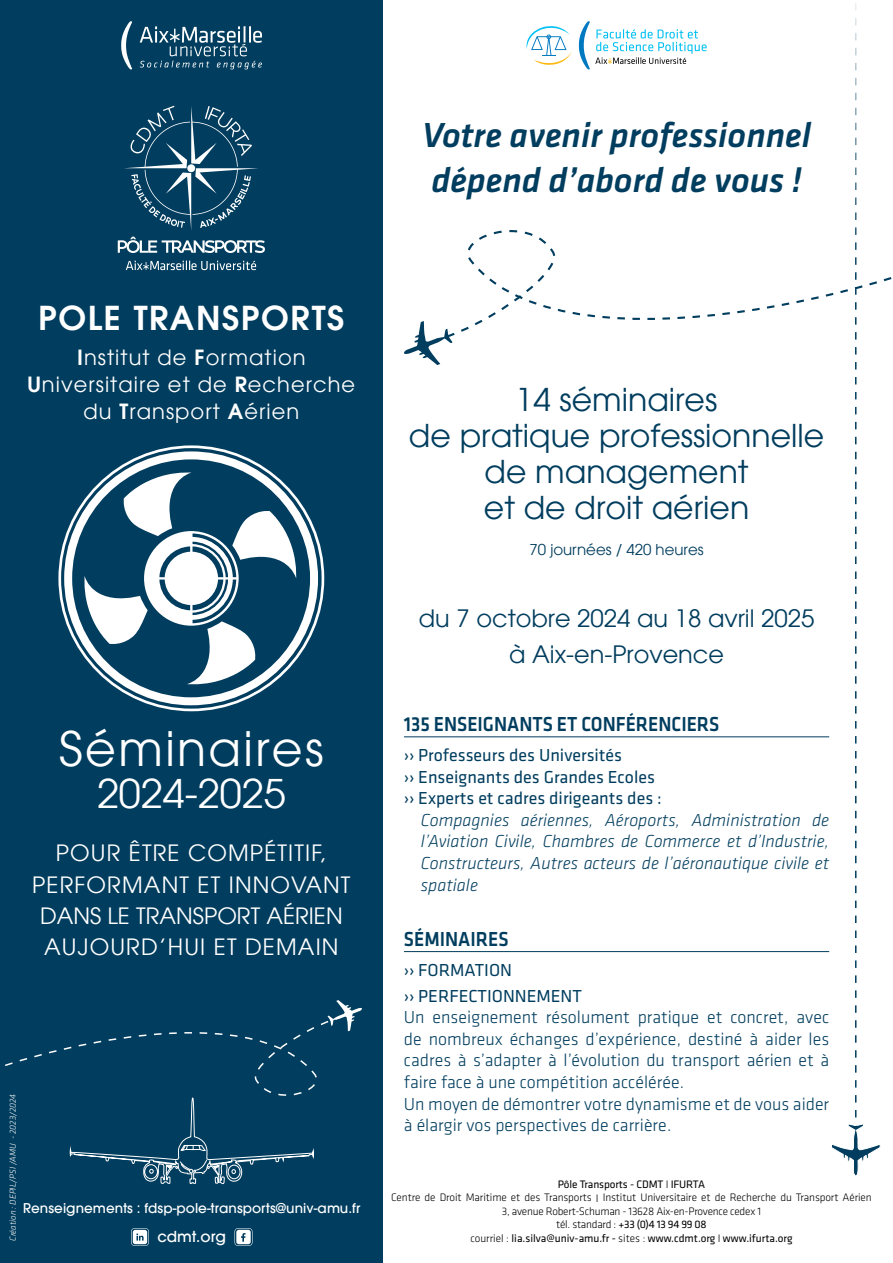
<style>
.page{position:relative;width:893px;height:1263px;background:#fff}
.page>*{position:absolute;margin:0;border:0;box-sizing:border-box;transform-origin:0 0}
.t1{font:47.55px "Avant Garde LT";letter-spacing:.05em;color:#fff}
.t2{font:39.6px "Avant Garde LT";color:#fff}
.t3{font:italic 500 36px/45px "Klavika Basic";color:#003d5e}
.t4{font:600 33px "Avant Garde LT";letter-spacing:.05em;color:#fff}
.t5{font:31.5px/36px "Avant Garde LT";color:#003d5e;text-align:center}
.t6{font:24px/36px "Avant Garde LT";color:#003d5e;text-align:center}
.t7{font:22.5px/31.2px "Avant Garde LT";letter-spacing:.05em;color:#fff;text-align:center}
.t8{font:21px/27px "Avant Garde LT";letter-spacing:.05em;color:#fff;text-align:center}
.t9{font:500 21px "Klavika Basic";color:#003d5e;scale:.9 1}
.t10{font:300 18px/21.6px "Klavika Basic";color:#003d5e}
.t11{font:italic 300 18px/21.6px "Klavika Basic";color:#003d5e;text-align:justify}
.t12{font:18px/21.6px "Klavika Basic";color:#003d5e}
.t13{font:500 15.15px "Avant Garde LT";color:#fff}
.t14{font:15px "Avant Garde LT";color:#003d5e}
.t15{font:500 13.5px "Avant Garde LT";letter-spacing:.005em;color:#fff}
.t16{font:300 11.25px/13.5px "Klavika Basic";letter-spacing:-.01em;color:#000;text-align:center}
.t17{font:11.25px "Klavika Basic";color:#000}
.t18{font:italic 300 9px "Klavika Basic";color:#fff}
.s1{font-weight:600}
.s2{font-weight:400}
.s3{font-weight:300}
</style>
<div class="page">
<div style="left:0;top:0;width:383px;height:1263px;background:#003d5e"></div>
<svg style="left:58px;top:445px;width:266px;height:266px"></svg>
<svg style="left:5px;top:1000px;width:357px;height:246px"></svg>
<svg style="left:404px;top:321px;width:37px;height:44px"></svg>
<svg style="left:433px;top:230px;width:459px;height:113px"></svg>
<svg style="left:579px;top:21px;width:128px;height:48px"></svg>
<svg style="left:526px;top:26px;width:46px;height:39px"></svg>
<hr style="left:404px;top:736px;width:425px;height:1px;background:#003d5e">
<hr style="left:404px;top:951px;width:425px;height:1px;background:#003d5e">
<svg style="left:124px;top:106px;width:134px;height:124px"></svg>
<svg style="left:118px;top:237px;width:147px;height:16px"></svg>
<svg style="left:126px;top:260px;width:130px;height:10px"></svg>
<svg style="left:831px;top:3px;width:50px;height:1173px"></svg>
<svg style="left:121px;top:21px;width:11px;height:48px"></svg>
<svg style="left:140px;top:26px;width:122px;height:43px"></svg>
<h3 class="t3" style="left:422px;top:112px;width:390px">Votre avenir professionnel dépend d’abord de vous !</h3>
<h3 class="t4" style="left:38px;top:296px;width:117px">POLE TRA</h3>
<h3 class="t4" style="left:196px;top:296px;width:67px">NSPORT</h3>
<h3 class="t4" style="left:327px;top:296px;width:19px">S</h3>
<p class="t8" style="left:27px;top:344px;width:329px"><span class="s1">I</span>nstitut de <span class="s1">F</span>ormation<br><span class="s1">U</span>niversitaire et de <span class="s1">R</span>echerche du <span class="s1">T</span>ransport <span class="s1">A</span>érien</p>
<h1 class="t1" style="left:59px;top:720px;width:266px">Séminaires</h1>
<h2 class="t2" style="left:97px;top:770px;width:190px">2024-2025</h2>
<p class="t7" style="left:32px;top:838px;width:320px">POUR ÊTRE COMPÉTITIF,<br>PERFORMANT ET INNOVANT<br>DANS LE TRANSPORT AÉRIEN<br>AUJOURD’HUI ET DEMAIN</p>
<p class="t18" style="left:7px;top:1241px;width:148px;rotate:-90deg">Création : DEPIL/PSI /AMU - 2023/2024</p>
<p class="t15" style="left:23px;top:1199px;width:339px">Renseignements : fdsp-pole-transports@univ-amu.fr</p>
<p class="t13" style="left:157px;top:1227px;width:70px">cdmt.org</p>
<h3 class="t5" style="left:409px;top:382px;width:417px">14 séminaires<br>de pratique professionnelle de management<br>et de droit aérien</h3>
<p class="t14" style="left:530px;top:541px;width:176px">70 journées / 420 heures</p>
<h3 class="t6" style="left:419px;top:601px;width:397px">du 7 octobre 2024 au 18 avril 2025 à Aix-en-Provence</h3>
<p class="t9" style="left:404px;top:710px;width:352px">135 ENSEIGNANTS ET CONFÉRENCIERS</p>
<p class="t12" style="left:404px;top:744px;width:259px">›› Professeurs des Universités<br>›› Enseignants des Grandes Ecoles ›› Experts et cadres dirigeants des :</p>
<p class="t11" style="left:421px;top:809px;width:410px">Compagnies aériennes, Aéroports, Administration de l’Aviation Civile, Chambres de Commerce et d’Industrie, Constructeurs, Autres acteurs de l’aéronautique civile et spatiale</p>
<p class="t9" style="left:404px;top:924px;width:118px">SÉMINAIRES</p>
<p class="t12" style="left:404px;top:956px;width:179px;line-height:25.8px">›› FORMATION<br>›› PERFECTIONNEMENT</p>
<p class="t10" style="left:404px;top:1006px;width:427px">Un enseignement résolument pratique et concret, avec de nombreux échanges d’expérience, destiné à aider les cadres à s’adapter à l’évolution du transport aérien et à faire face à une compétition accélérée.<br>Un moyen de démontrer votre dynamisme et de vous aider à élargir vos perspectives de carrière.</p>
<p class="t16" style="left:391px;top:1177px;width:482px"><span class="s2">Pôle Transports - CDMT</span> I <span class="s2">IFURTA<br></span>Centre de Droit Maritime et des Transports I Institut Universitaire et de Recherche du Transport Aérien 3, avenue Robert-Schuman - 13628 Aix-en-Provence cedex 1<br>tél. standard : <span class="s2">+33 (0)4 13 94 99 08</span></p>
<p class="t17" style="left:470px;top:1230px;width:324px"><span class="s3">courriel :</span> lia.silva@univ-amu.fr - <span class="s3">sites :</span> www.cdmt.org <span class="s3">I</span> www.ifurta.org</p>
</div>
